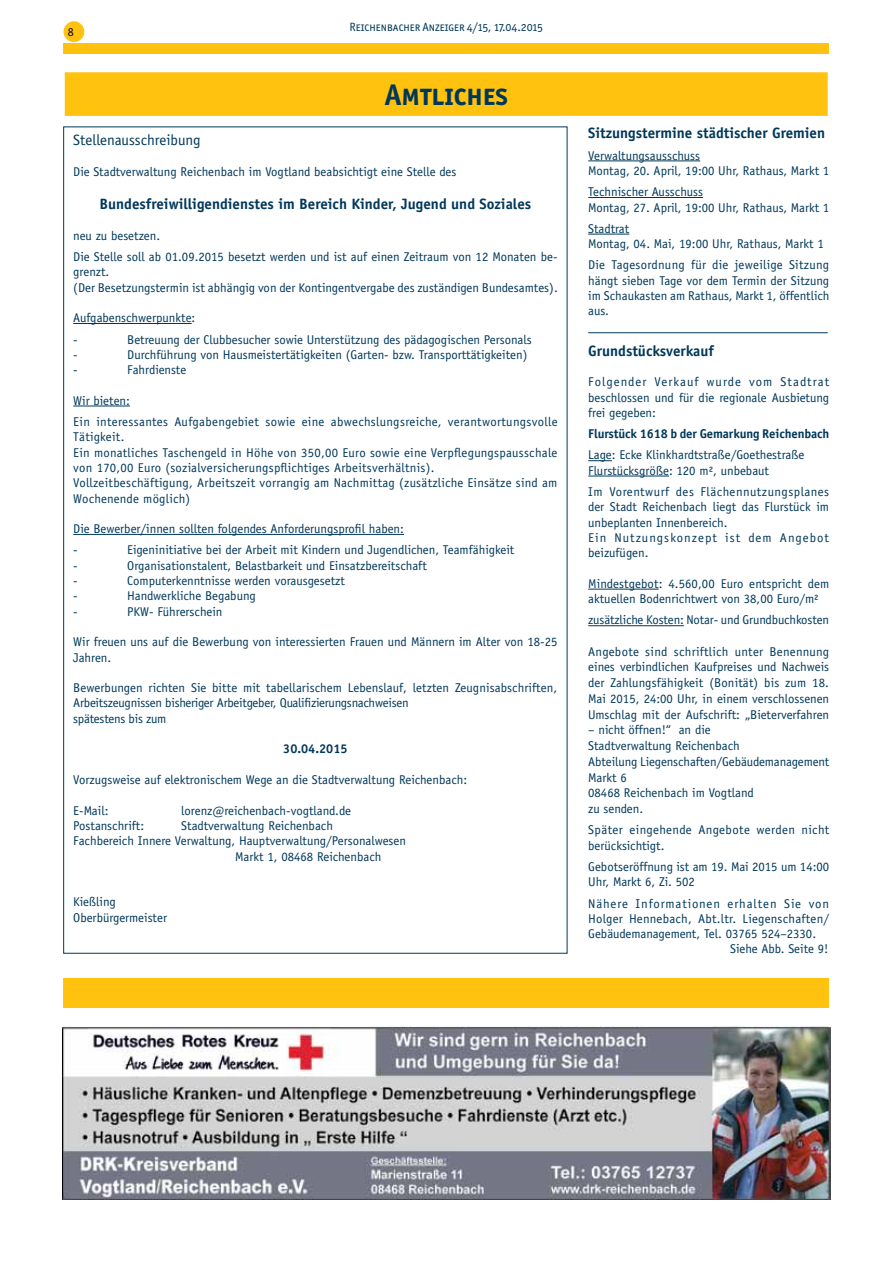
<style>
.page{position:relative;width:893px;height:1263px;background:#fff}
.page>*{position:absolute;margin:0;border:0;box-sizing:border-box;transform-origin:0 0}
.t1{font:30px "Officina San ITC Bold SC";color:#00385a}
.t2{font:700 15px "Officina Sans";color:#00385a}
.t3{font:15px "Officina Sans";color:#00385a}
.t4{font:12.75px/15.3px "Officina Sans";color:#00385a}
.t5{font:12.75px/15.3px "Officina Sans";letter-spacing:.02em;color:#00385a}
.t6{font:12.75px/15.3px "Officina Sans";letter-spacing:-.02em;color:#00385a}
.t7{font:12.75px/21.3px "Officina Sans";letter-spacing:.025em;color:#00385a}
.t8{font:700 12.75px "Officina Sans";letter-spacing:-.01em;color:#00385a}
.t9{font:12.75px "Officina Sans";letter-spacing:.07em;color:#00385a}
.t10{font:12px "Officina San ITC Book SC";color:#00385a}
.t11{font:12px "Officina Sans";color:#000}
</style>
<div class="page">
<div style="left:64px;top:22px;width:20px;height:19px;background:#ffc20e;border-radius:50%"></div>
<div style="left:64px;top:21px;width:20px;height:21px;border:2px solid #ffc20e;border-radius:50%"></div>
<div style="left:64px;top:44px;width:765px;height:10px;background:#ffc20e"></div>
<div style="left:65px;top:72px;width:763px;height:44px;background:#ffc20e;border:2px solid #ffc20e"></div>
<hr style="left:73px;top:323px;width:119px;height:1px;background:#00385a">
<hr style="left:73px;top:406px;width:57px;height:1px;background:#00385a">
<hr style="left:73px;top:534px;width:331px;height:1px;background:#00385a">
<svg style="left:588px;top:460px;width:24px;height:1px"></svg>
<hr style="left:588px;top:476px;width:81px;height:1px;background:#00385a">
<hr style="left:588px;top:589px;width:71px;height:1px;background:#00385a">
<hr style="left:588px;top:625px;width:96px;height:1px;background:#00385a">
<hr style="left:588px;top:161px;width:112px;height:1px;background:#00385a">
<hr style="left:588px;top:197px;width:115px;height:1px;background:#00385a">
<hr style="left:588px;top:234px;width:41px;height:1px;background:#00385a">
<hr style="left:588px;top:332px;width:240px;height:1px;background:#00385a">
<img style="left:63px;top:1027px;width:768px;height:172px">
<div style="left:64px;top:978px;width:765px;height:30px;background:#ffc20e"></div>
<p class="t11" style="left:68px;top:25px;width:7px">8</p>
<p class="t10" style="left:349px;top:20px;width:195px">Reichenbacher Anzeiger 4/15, 17.04.2015</p>
<h1 class="t1" style="left:385px;top:76px;width:124px">Amtliches</h1>
<p class="t3" style="left:73px;top:131px;width:129px">Stellenausschreibung</p>
<p class="t4" style="left:73px;top:164px;width:385px">Die Stadtverwaltung Reichenbach im Vogtland beabsichtigt eine Stelle des</p>
<p class="t2" style="left:100px;top:195px;width:433px">Bundesfreiwilligendienstes im Bereich Kinder, Jugend und Soziales</p>
<p class="t4" style="left:73px;top:225px;width:486px;line-height:21.3px">neu zu besetzen.<br>Die Stelle soll ab 01.09.2015 besetzt werden und ist auf einen Zeitraum von 12 Monaten be-</p>
<p class="t4" style="left:73px;top:264px;width:486px">grenzt.<br>(Der Besetzungstermin ist abhängig von der Kontingentvergabe des zuständigen Bundesamtes).</p>
<p class="t4" style="left:73px;top:307px;width:124px;line-height:21.3px">Aufgabenschwerpunkte: -</p>
<p class="t4" style="left:127px;top:332px;width:406px">Betreuung der Clubbesucher sowie Unterstützung des pädagogischen Personals</p>
<p class="t4" style="left:73px;top:347px;width:6px">-</p>
<p class="t4" style="left:127px;top:347px;width:402px">Durchführung von Hausmeistertätigkeiten (Garten- bzw. Transporttätigkeiten)</p>
<p class="t4" style="left:73px;top:362px;width:6px">-</p>
<p class="t4" style="left:127px;top:362px;width:61px">Fahrdienste</p>
<p class="t7" style="left:73px;top:390px;width:486px">Wir bieten:<br>Ein interessantes Aufgabengebiet sowie eine abwechslungsreiche, verantwortungsvolle</p>
<p class="t5" style="left:73px;top:429px;width:486px">Tätigkeit.<br>Ein monatliches Taschengeld in Höhe von 350,00 Euro sowie eine Verpflegungspausschale von 170,00 Euro (sozialversicherungspflichtiges Arbeitsverhältnis).<br>Vollzeitbeschäftigung, Arbeitszeit vorrangig am Nachmittag (zusätzliche Einsätze sind am Wochenende möglich)</p>
<p class="t4" style="left:73px;top:518px;width:332px;line-height:21.3px">Die Bewerber/innen sollten folgendes Anforderungsprofil haben: -</p>
<p class="t4" style="left:127px;top:542px;width:389px">Eigeninitiative bei der Arbeit mit Kindern und Jugendlichen, Teamfähigkeit</p>
<p class="t4" style="left:73px;top:558px;width:6px">-</p>
<p class="t4" style="left:127px;top:558px;width:301px">Organisationstalent, Belastbarkeit und Einsatzbereitschaft</p>
<p class="t4" style="left:73px;top:573px;width:6px">-</p>
<p class="t4" style="left:127px;top:573px;width:219px">Computerkenntnisse werden vorausgesetzt</p>
<p class="t4" style="left:73px;top:588px;width:6px">-</p>
<p class="t4" style="left:127px;top:588px;width:130px">Handwerkliche Begabung</p>
<p class="t4" style="left:73px;top:604px;width:6px">-</p>
<p class="t4" style="left:127px;top:604px;width:97px">PKW- Führerschein</p>
<p class="t4" style="left:73px;top:634px;width:486px">Wir freuen uns auf die Bewerbung von interessierten Frauen und Männern im Alter von 18-25<br>Jahren.</p>
<p class="t6" style="left:73px;top:680px;width:485px">Bewerbungen richten Sie bitte mit tabellarischem Lebenslauf, letzten Zeugnisabschriften,<br>Arbeitszeugnissen bisheriger Arbeitgeber, Qualifizierungsnachweisen<br>spätestens bis zum</p>
<p class="t8" style="left:283px;top:741px;width:66px">30.04.2015</p>
<p class="t4" style="left:73px;top:772px;width:395px">Vorzugsweise auf elektronischem Wege an die Stadtverwaltung Reichenbach:</p>
<p class="t4" style="left:73px;top:803px;width:37px">E-Mail:</p>
<p class="t4" style="left:181px;top:803px;width:171px">lorenz@reichenbach-vogtland.de</p>
<p class="t4" style="left:73px;top:818px;width:72px">Postanschrift:</p>
<p class="t4" style="left:181px;top:818px;width:153px">Stadtverwaltung Reichenbach</p>
<p class="t4" style="left:73px;top:833px;width:334px">Fachbereich Innere Verwaltung, Hauptverwaltung/Personalwesen</p>
<p class="t4" style="left:235px;top:848px;width:148px">Markt 1, 08468 Reichenbach</p>
<p class="t4" style="left:73px;top:894px;width:95px">Kießling<br>Oberbürgermeister</p>
<p class="t2" style="left:588px;top:124px;width:238px">Sitzungstermine städtischer Gremien</p>
<p class="t4" style="left:588px;top:148px;width:242px">Verwaltungsausschuss<br>Montag, 20. April, 19:00 Uhr, Rathaus, Markt 1</p>
<p class="t4" style="left:588px;top:184px;width:242px">Technischer Ausschuss<br>Montag, 27. April, 19:00 Uhr, Rathaus, Markt 1</p>
<p class="t4" style="left:588px;top:221px;width:237px">Stadtrat<br>Montag, 04. Mai, 19:00 Uhr, Rathaus, Markt 1</p>
<p class="t4" style="left:588px;top:257px;width:243px;text-align:justify">Die Tagesordnung für die jeweilige Sitzung hängt sieben Tage vor dem Termin der Sitzung im Schaukasten am Rathaus, Markt 1, öffentlich aus.</p>
<p class="t2" style="left:588px;top:341px;width:127px">Grundstücksverkauf</p>
<p class="t4" style="left:588px;top:374px;width:242px;text-align:justify">Folgender Verkauf wurde vom Stadtrat beschlossen und für die regionale Ausbietung frei gegeben:</p>
<p class="t8" style="left:588px;top:426px;width:243px">Flurstück 1618 b der Gemarkung Reichenbach</p>
<p class="t4" style="left:588px;top:447px;width:218px">Lage: Ecke Klinkhardtstraße/Goethestraße<br>Flurstücksgröße: 120 m², unbebaut</p>
<p class="t4" style="left:588px;top:484px;width:242px">Im Vorentwurf des Flächennutzungsplanes der Stadt Reichenbach liegt das Flurstück im unbeplanten Innenbereich.<br>Ein Nutzungskonzept ist dem Angebot beizufügen.</p>
<p class="t4" style="left:588px;top:576px;width:243px">Mindestgebot: 4.560,00 Euro entspricht dem aktuellen Bodenrichtwert von 38,00 Euro/m²</p>
<p class="t4" style="left:588px;top:612px;width:242px">zusätzliche Kosten: Notar- und Grundbuchkosten</p>
<p class="t4" style="left:588px;top:643px;width:243px;line-height:15.8px;text-align:justify">Angebote sind schriftlich unter Benennung eines verbindlichen Kaufpreises und Nachweis der Zahlungsfähigkeit (Bonität) bis zum 18.<br>Mai 2015, 24:00 Uhr, in einem verschlossenen Umschlag mit der Aufschrift: „Bieterverfahren</p>
<p class="t4" style="left:588px;top:722px;width:243px;line-height:15.8px">– nicht öffnen!“ an die<br>Stadtverwaltung Reichenbach<br>Abteilung Liegenschaften/Gebäudemanagement<br>Markt 6<br>08468 Reichenbach im Vogtland<br>zu senden.</p>
<p class="t4" style="left:588px;top:822px;width:243px">Später eingehende Angebote werden nicht berücksichtigt.</p>
<p class="t4" style="left:588px;top:859px;width:242px">Gebotseröffnung ist am 19. Mai 2015 um 14:00<br>Uhr, Markt 6, Zi. 502</p>
<p class="t9" style="left:588px;top:896px;width:242px">Nähere Informationen erhalten Sie von</p>
<p class="t5" style="left:588px;top:911px;width:243px">Holger Hennebach, Abt.ltr. Liegenschaften/</p>
<p class="t4" style="left:588px;top:926px;width:229px">Gebäudemanagement, Tel. 03765 524–2330.</p>
<p class="t4" style="left:730px;top:941px;width:100px">Siehe Abb. Seite 9!</p>
</div>
